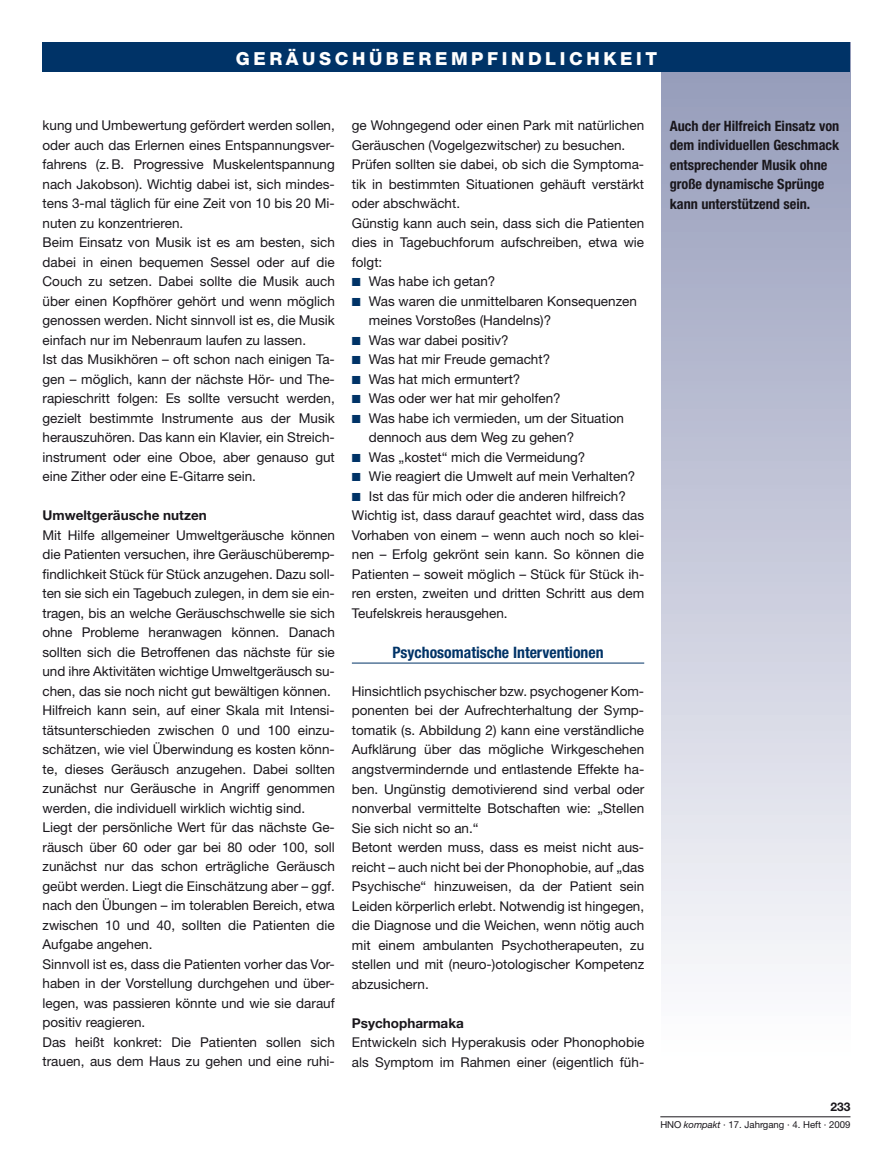
<style>
.page{position:relative;width:893px;height:1170px;background:#fff}
.page>*{position:absolute;margin:0;border:0;box-sizing:border-box;transform-origin:0 0}
.t1{font:800 18px "Helvetica Neue";letter-spacing:.2em;color:#fff}
.t2{font:700 condensed 15.75px "Helvetica Neue";color:#003367}
.t3{font:700 condensed 14.25px/19.5px "Helvetica Neue";color:#1a171c}
.t4{font:13.5px/19.5px "Helvetica Neue";color:#1a171c}
.t5{font:700 13.5px "Helvetica Neue";color:#1a171c}
.t6{font:700 12px "Helvetica Neue";color:#1a171c}
.t7{font:9.6px "Helvetica Neue";color:#1a171c}
.s1{font-family:"European Pi Three";color:#003367}
.s2{font-style:italic}
</style>
<div class="page">
<div style="left:661px;top:43px;width:189px;height:1024px;background:linear-gradient(to bottom,#9299b8,#fffeff)"></div>
<div style="left:43px;top:43px;width:807px;height:29px;background:#003367"></div>
<hr style="left:660px;top:1116px;width:190px;height:1px;background:#1a171c">
<hr style="left:352px;top:662px;width:292px;height:1px;background:#003367">
<h1 class="t1" style="left:236px;top:48px;width:17px">GER</h1>
<h1 class="t1" style="left:286px;top:48px;width:117px">ÄU SCHÜBEREM</h1>
<h1 class="t1" style="left:471px;top:48px;width:31px">PFINDLIC</h1>
<h1 class="t1" style="left:586px;top:48px;width:47px">HKEIT</h1>
<p class="t4" style="left:43px;top:115px;width:294px">kung und Umbewertung gefördert werden sollen, oder auch das Erlernen eines Entspannungsver&shy;fahrens (z.B. Progressive Muskelentspannung nach Jakobson). Wichtig dabei ist, sich mindes&shy;tens 3-mal täglich für eine Zeit von 10 bis 20 Mi&shy;nuten zu konzentrieren.<br>Beim Einsatz von Musik ist es am besten, sich dabei in einen bequemen Sessel oder auf die Couch zu setzen. Dabei sollte die Musik auch über einen Kopfhörer gehört und wenn möglich genossen werden. Nicht sinnvoll ist es, die Musik einfach nur im Nebenraum laufen zu lassen.<br>Ist das Musikhören – oft schon nach einigen Ta&shy;gen – möglich, kann der nächste Hör- und The&shy;rapieschritt folgen: Es sollte versucht werden, gezielt bestimmte Instrumente aus der Musik herauszuhören. Das kann ein Klavier, ein Streich&shy;instrument oder eine Oboe, aber genauso gut eine Zither oder eine E-Gitarre sein.</p>
<p class="t5" style="left:43px;top:507px;width:166px">Umweltgeräusche nutzen</p>
<p class="t4" style="left:43px;top:525px;width:294px">Mit Hilfe allgemeiner Umweltgeräusche können die Patienten versuchen, ihre Geräuschüberemp&shy;findlichkeit Stück für Stück anzugehen. Dazu soll&shy;ten sie sich ein Tagebuch zulegen, in dem sie ein&shy;tragen, bis an welche Geräuschschwelle sie sich ohne Probleme heranwagen können. Danach sollten sich die Betroffenen das nächste für sie und ihre Aktivitäten wichtige Umweltgeräusch su&shy;chen, das sie noch nicht gut bewältigen können.<br>Hilfreich kann sein, auf einer Skala mit Intensi&shy;tätsunterschieden zwischen 0 und 100 einzu&shy;schätzen, wie viel Überwindung es kosten könn&shy;te, dieses Geräusch anzugehen. Dabei sollten zunächst nur Geräusche in Angriff genommen werden, die individuell wirklich wichtig sind.<br>Liegt der persönliche Wert für das nächste Ge&shy;räusch über 60 oder gar bei 80 oder 100, soll zunächst nur das schon erträgliche Geräusch geübt werden. Liegt die Einschätzung aber – ggf. nach den Übungen – im tolerablen Bereich, etwa zwischen 10 und 40, sollten die Patienten die Aufgabe angehen.<br>Sinnvoll ist es, dass die Patienten vorher das Vor&shy;haben in der Vorstellung durchgehen und über&shy;legen, was passieren könnte und wie sie darauf positiv reagieren.<br>Das heißt konkret: Die Patienten sollen sich trauen, aus dem Haus zu gehen und eine ruhi-</p>
<p class="t4" style="left:352px;top:115px;width:294px">ge Wohngegend oder einen Park mit natürlichen</p>
<p class="t4" style="left:352px;top:135px;width:275px">Geräuschen (Vogelgezwitscher) zu besuchen.</p>
<p class="t4" style="left:352px;top:154px;width:294px">Prüfen sollten sie dabei, ob sich die Symptoma-</p>
<p class="t4" style="left:352px;top:174px;width:294px">tik in bestimmten Situationen gehäuft verstärkt</p>
<p class="t4" style="left:352px;top:193px;width:110px">oder abschwächt.</p>
<p class="t4" style="left:352px;top:213px;width:294px">Günstig kann auch sein, dass sich die Patienten</p>
<p class="t4" style="left:352px;top:232px;width:294px">dies in Tagebuchforum aufschreiben, etwa wie</p>
<p class="t4" style="left:352px;top:252px;width:32px">folgt:</p>
<p class="t4" style="left:352px;top:271px;width:145px"><span class="s1">K</span> Was habe ich getan?</p>
<p class="t4" style="left:352px;top:291px;width:287px"><span class="s1">K</span> Was waren die unmittelbaren Konsequenzen</p>
<p class="t4" style="left:369px;top:310px;width:184px">meines Vorstoßes (Handelns)?</p>
<p class="t4" style="left:352px;top:330px;width:158px"><span class="s1">K</span> Was war dabei positiv?</p>
<p class="t4" style="left:352px;top:349px;width:200px"><span class="s1">K</span> Was hat mir Freude gemacht?</p>
<p class="t4" style="left:352px;top:369px;width:170px"><span class="s1">K</span> Was hat mich ermuntert?</p>
<p class="t4" style="left:352px;top:388px;width:210px"><span class="s1">K</span> Was oder wer hat mir geholfen?</p>
<p class="t4" style="left:352px;top:408px;width:274px"><span class="s1">K</span> Was habe ich vermieden, um der Situation</p>
<p class="t4" style="left:369px;top:427px;width:207px">dennoch aus dem Weg zu gehen?</p>
<p class="t4" style="left:352px;top:447px;width:235px"><span class="s1">K</span> Was „kostet“ mich die Vermeidung?</p>
<p class="t4" style="left:352px;top:466px;width:285px"><span class="s1">K</span> Wie reagiert die Umwelt auf mein Verhalten?</p>
<p class="t4" style="left:352px;top:486px;width:276px"><span class="s1">K</span> Ist das für mich oder die anderen hilfreich?</p>
<p class="t4" style="left:352px;top:505px;width:294px">Wichtig ist, dass darauf geachtet wird, dass das</p>
<p class="t4" style="left:352px;top:525px;width:294px">Vorhaben von einem – wenn auch noch so klei-</p>
<p class="t4" style="left:352px;top:544px;width:294px">nen – Erfolg gekrönt sein kann. So können die</p>
<p class="t4" style="left:352px;top:564px;width:294px">Patienten – soweit möglich – Stück für Stück ih-</p>
<p class="t4" style="left:352px;top:583px;width:294px">ren ersten, zweiten und dritten Schritt aus dem</p>
<p class="t4" style="left:352px;top:603px;width:157px">Teufelskreis herausgehen.</p>
<p class="t2" style="left:392px;top:643px;width:213px">Psychosomatische Interventionen</p>
<p class="t4" style="left:352px;top:681px;width:294px">Hinsichtlich psychischer bzw. psychogener Kom&shy;ponenten bei der Aufrechterhaltung der Symp&shy;tomatik (s. Abbildung 2) kann eine verständliche Aufklärung über das mögliche Wirkgeschehen angstvermindernde und entlastende Effekte ha&shy;ben. Ungünstig demotivierend sind verbal oder nonverbal vermittelte Botschaften wie: „Stellen Sie sich nicht so an.“<br>Betont werden muss, dass es meist nicht aus&shy;reicht – auch nicht bei der Phonophobie, auf „das Psychische“ hinzuweisen, da der Patient sein Leiden körperlich erlebt. Notwendig ist hingegen, die Diagnose und die Weichen, wenn nötig auch mit einem ambulanten Psychotherapeuten, zu stellen und mit (neuro-)otologischer Kompetenz abzusichern.</p>
<p class="t5" style="left:352px;top:1014px;width:113px">Psychopharmaka</p>
<p class="t4" style="left:352px;top:1032px;width:294px">Entwickeln sich Hyperakusis oder Phonophobie als Symptom im Rahmen einer (eigentlich füh-</p>
<p class="t3" style="left:670px;top:115px;width:171px">Auch der Hilfreich Einsatz von dem individuellen Geschmack entsprechender Musik ohne große dynamische Sprünge kann unterstützend sein.</p>
<p class="t6" style="left:830px;top:1099px;width:22px">233</p>
<p class="t7" style="left:660px;top:1118px;width:192px">HNO <span class="s2">kompakt</span> · 17. Jahrgang · 4. Heft · 2009</p>
</div>
